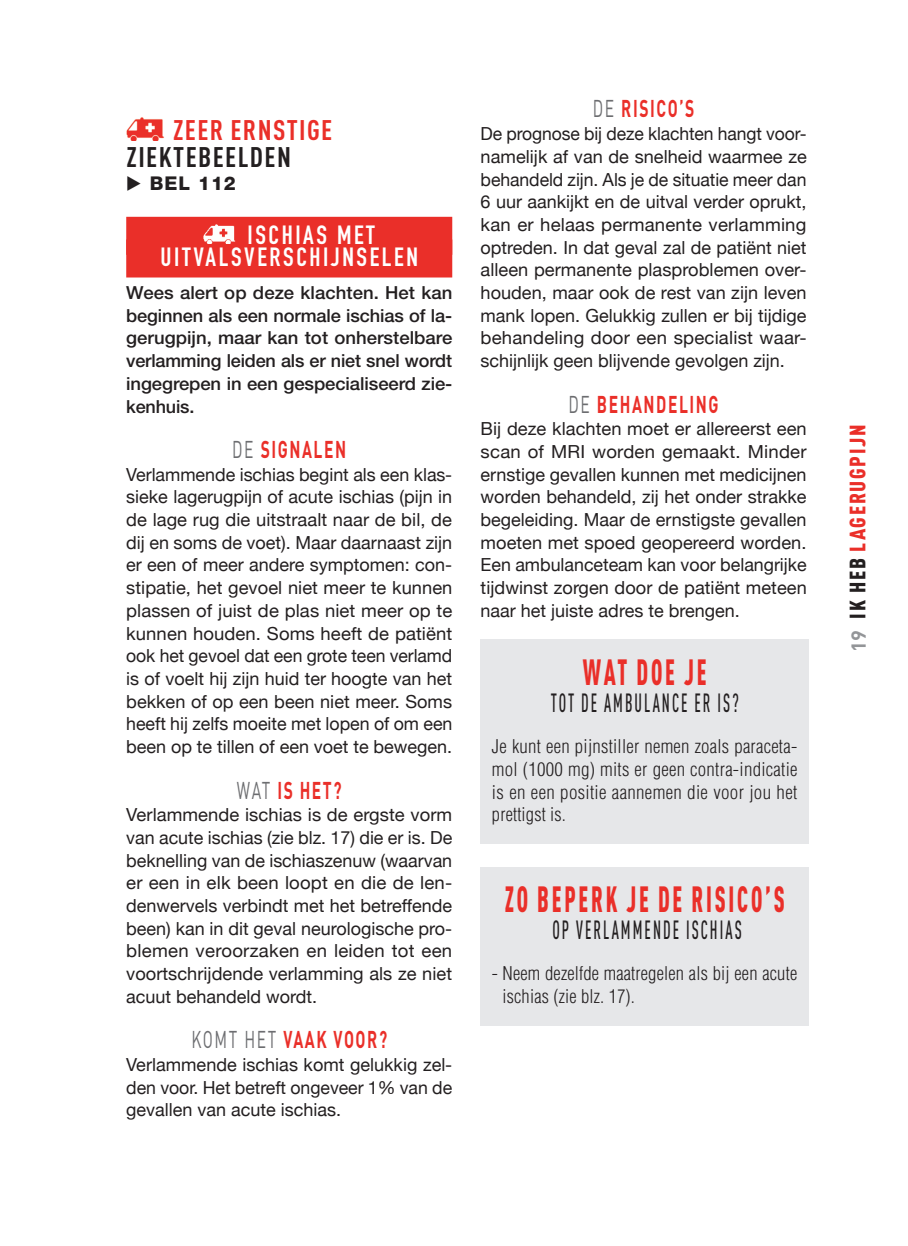
<style>
.page{position:relative;width:908px;height:1246px;background:#fff}
.page>*{position:absolute;margin:0;border:0;box-sizing:border-box;transform-origin:0 0}
.t1{font:900 condensed 36px "DIN Pro";letter-spacing:.12em;color:#ea2f29;scale:.65 1}
.t2{font:700 condensed 28px "DIN Pro";letter-spacing:.05em;color:#231f20}
.t3{font:700 condensed 28px "DIN Pro";letter-spacing:.05em;color:#ea2f29}
.t4{font:500 condensed 26px "DIN Pro";letter-spacing:.12em;color:#231f20;scale:.65 1}
.t5{font:26px/22.6px "DIN Engschrift LT Alternate";letter-spacing:.1em;color:#fff}
.t6{font:700 24px "DIN";letter-spacing:.1em;color:#ea2f29;scale:.65 1}
.t7{font:900 condensed 22px "DIN Pro";letter-spacing:.08em;color:#ea2f29}
.t8{font:800 19px "Helvetica Neue";letter-spacing:.05em;color:#231f20}
.t9{font:300 condensed 18.4px/22.8px "Helvetica";letter-spacing:.01em;color:#231f20;text-align:justify}
.t10{font:18px/22.8px "Helvetica Neue";color:#231f20;text-align:justify}
.t11{font:500 18px/22.8px "Helvetica Neue";letter-spacing:-.005em;color:#231f20;text-align:justify}
.s1{font-family:"European Pi Three";font-weight:400}
.s2{font-weight:400;color:#6c6d70}
.s3{font-family:"DIN";font-weight:700;font-stretch:normal;font-size:20px;color:#939598}
.s4{color:#231f20}
</style>
<div class="page">
<div style="left:126px;top:217px;width:326px;height:38px;background:#ea2f29"></div>
<div style="left:126px;top:239px;width:326px;height:38px;background:#ea2f29"></div>
<img style="left:126px;top:117px;width:38px;height:23px">
<img style="left:204px;top:224px;width:32px;height:20px">
<div style="left:481px;top:640px;width:328px;height:204px;background:#e6e7e9"></div>
<div style="left:481px;top:867px;width:328px;height:158px;background:#e6e7e9"></div>
<h2 class="t3" style="left:173px;top:109px;width:161px">ZEER ERNSTIGE</h2>
<h2 class="t2" style="left:127px;top:136px;width:166px">ZIEKTEBEELDEN</h2>
<p class="t8" style="left:126px;top:171px;width:111px"><span class="s1">E</span> BEL 112</p>
<h3 class="t5" style="left:161px;top:223px;width:259px;text-indent:87px">ISCHIAS MET<br>UITVALSVERSCHIJNSELEN</h3>
<p class="t11" style="left:126px;top:281px;width:328px">Wees alert op deze klachten. Het kan beginnen als een normale ischias of la&shy;gerugpijn, maar kan tot onherstelbare verlamming leiden als er niet snel wordt ingegrepen in een gespecialiseerd zie&shy;kenhuis.</p>
<h3 class="t6" style="left:232px;top:434px;width:177px"><span class="s2">DE</span> SIGNALEN</h3>
<p class="t10" style="left:126px;top:463px;width:328px">Verlammende ischias begint als een klas&shy;sieke lagerugpijn of acute ischias (pijn in de lage rug die uitstraalt naar de bil, de dij en soms de voet). Maar daarnaast zijn er een of meer andere symptomen: con&shy;stipatie, het gevoel niet meer te kunnen plassen of juist de plas niet meer op te kunnen houden. Soms heeft de patiënt ook het gevoel dat een grote teen verlamd is of voelt hij zijn huid ter hoogte van het bekken of op een been niet meer. Soms heeft hij zelfs moeite met lopen of om een been op te tillen of een voet te bewegen.</p>
<h3 class="t6" style="left:237px;top:774px;width:162px"><span class="s2">WAT</span> IS HET?</h3>
<p class="t10" style="left:126px;top:803px;width:328px">Verlammende ischias is de ergste vorm van acute ischias (zie blz. 17) die er is. De beknelling van de ischiaszenuw (waarvan er een in elk been loopt en die de len&shy;denwervels verbindt met het betreffende been) kan in dit geval neurologische pro&shy;blemen veroorzaken en leiden tot een voortschrijdende verlamming als ze niet acuut behandeld wordt.</p>
<h3 class="t6" style="left:191px;top:1024px;width:303px"><span class="s2">KOMT HET</span> VAAK VOOR?</h3>
<p class="t10" style="left:126px;top:1053px;width:327px">Verlammende ischias komt gelukkig zel&shy;den voor. Het betreft ongeveer 1% van de gevallen van acute ischias.</p>
<h3 class="t6" style="left:593px;top:93px;width:158px"><span class="s2">DE</span> RISICO’S</h3>
<p class="t10" style="left:481px;top:122px;width:328px">De prognose bij deze klachten hangt voor&shy;namelijk af van de snelheid waarmee ze behandeld zijn. Als je de situatie meer dan 6 uur aankijkt en de uitval verder oprukt, kan er helaas permanente verlamming optreden. In dat geval zal de patiënt niet alleen permanente plasproblemen over&shy;houden, maar ook de rest van zijn leven mank lopen. Gelukkig zullen er bij tijdige behandeling door een specialist waar&shy;schijnlijk geen blijvende gevolgen zijn.</p>
<h3 class="t6" style="left:568px;top:388px;width:232px"><span class="s2">DE</span> BEHANDELING</h3>
<p class="t10" style="left:481px;top:417px;width:328px">Bij deze klachten moet er allereerst een scan of MRI worden gemaakt. Minder ernstige gevallen kunnen met medicijnen worden behandeld, zij het onder strakke begeleiding. Maar de ernstigste gevallen moeten met spoed geopereerd worden.<br>Een ambulanceteam kan voor belangrijke tijdwinst zorgen door de patiënt meteen naar het juiste adres te brengen.</p>
<h1 class="t1" style="left:583px;top:644px;width:192px">WAT DOE JE</h1>
<h3 class="t4" style="left:551px;top:683px;width:291px">TOT DE AMBULANCE ER IS?</h3>
<p class="t9" style="left:492px;top:735px;width:307px">Je kunt een pijnstiller nemen zoals paraceta&shy;mol (1000 mg) mits er geen contra-indicatie is en een positie aannemen die voor jou het prettigst is.</p>
<h1 class="t1" style="left:505px;top:871px;width:432px">ZO BEPERK JE DE RISICO’S</h1>
<h3 class="t4" style="left:552px;top:910px;width:293px">OP VERLAMMENDE ISCHIAS</h3>
<p class="t9" style="left:503px;top:962px;width:296px;text-indent:-11px">- Neem dezelfde maatregelen als bij een acute ischias (zie blz. 17).</p>
<p class="t7" style="left:840px;top:652px;width:229px;rotate:-90deg"><span class="s3">19</span> <span class="s4">IK HEB</span> LAGERUGPIJN</p>
</div>
